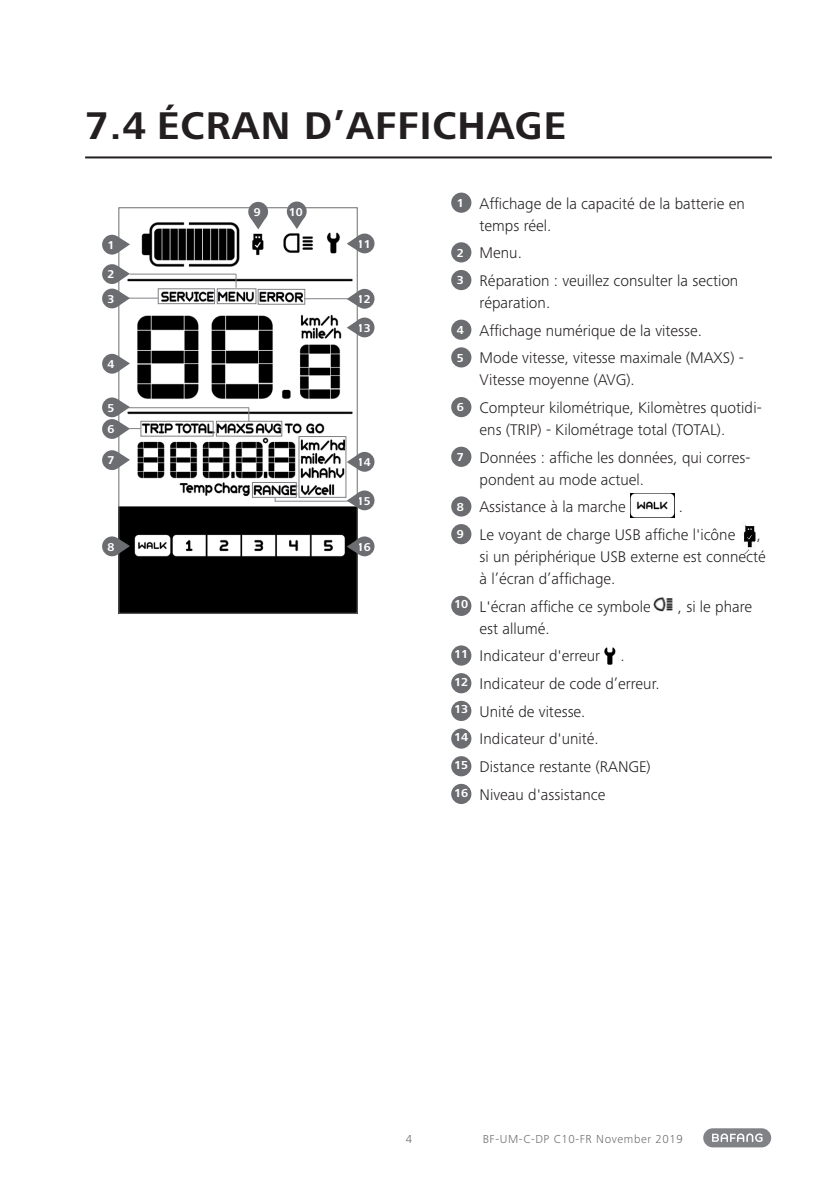
<style>
.page{position:relative;width:840px;height:1191px;background:#fff}
.page>*{position:absolute;margin:0;border:0;box-sizing:border-box;transform-origin:0 0}
.t1{font:700 40px "Frutiger Next Pro";letter-spacing:.025em;color:#231f20}
.BAF_Text_en{font:300 16px/22px "Frutiger Next Pro";color:#231f20}
.t2{font:300 12px "Frutiger Next Pro";letter-spacing:.05em;color:#6c6d70}
.BAF_Text_eingerückt{font:700 12px "Frutiger Next Pro";color:#fff}
.BAF_Text_eingerückt-2{font:700 11.8px "Frutiger Next Pro";color:#fff}
</style>
<div class="page">
<div style="left:702px;top:1128px;width:68px;height:19px;background:#808285;border-radius:10px"></div>
<svg style="left:712px;top:1133px;width:50px;height:9px"></svg>
<hr style="left:85px;top:156px;width:686px;height:2px;background:#231f20">
<img style="left:120px;top:209px;width:235px;height:402px">
<div style="left:118px;top:207px;width:239px;height:406px;border:1px solid #6c6d70"></div>
<div style="left:102px;top:235px;width:20px;height:19px;background:#6c6d70;border-radius:50%"></div>
<svg style="left:118px;top:236px;width:12px;height:17px"></svg>
<div style="left:354px;top:233px;width:20px;height:20px;background:#6c6d70;border-radius:50%"></div>
<svg style="left:346px;top:235px;width:13px;height:16px"></svg>
<div style="left:354px;top:289px;width:20px;height:20px;background:#6c6d70;border-radius:50%"></div>
<svg style="left:346px;top:291px;width:13px;height:16px"></svg>
<div style="left:354px;top:317px;width:20px;height:20px;background:#6c6d70;border-radius:50%"></div>
<svg style="left:346px;top:319px;width:13px;height:16px"></svg>
<div style="left:354px;top:490px;width:20px;height:20px;background:#6c6d70;border-radius:50%"></div>
<svg style="left:346px;top:492px;width:13px;height:16px"></svg>
<div style="left:354px;top:452px;width:20px;height:20px;background:#6c6d70;border-radius:50%"></div>
<svg style="left:346px;top:454px;width:13px;height:16px"></svg>
<div style="left:354px;top:536px;width:20px;height:20px;background:#6c6d70;border-radius:50%"></div>
<svg style="left:346px;top:538px;width:13px;height:16px"></svg>
<div style="left:102px;top:288px;width:20px;height:20px;background:#6c6d70;border-radius:50%"></div>
<div style="left:287px;top:201px;width:19px;height:20px;background:#6c6d70;border-radius:50%"></div>
<svg style="left:288px;top:217px;width:16px;height:12px"></svg>
<div style="left:248px;top:202px;width:20px;height:20px;background:#6c6d70;border-radius:50%"></div>
<svg style="left:250px;top:218px;width:16px;height:11px"></svg>
<div style="left:102px;top:419px;width:20px;height:20px;background:#6c6d70;border-radius:50%"></div>
<div style="left:102px;top:354px;width:20px;height:20px;background:#6c6d70;border-radius:50%"></div>
<svg style="left:118px;top:356px;width:12px;height:16px"></svg>
<div style="left:102px;top:450px;width:20px;height:20px;background:#6c6d70;border-radius:50%"></div>
<svg style="left:118px;top:452px;width:12px;height:16px"></svg>
<div style="left:102px;top:536px;width:20px;height:20px;background:#6c6d70;border-radius:50%"></div>
<svg style="left:118px;top:538px;width:12px;height:16px"></svg>
<div style="left:216px;top:421px;width:66px;height:15px;border:1px solid #808285"></div>
<div style="left:298px;top:436px;width:48px;height:62px;border:1px solid #808285"></div>
<div style="left:140px;top:421px;width:73px;height:15px;border:1px solid #808285"></div>
<svg style="left:248px;top:408px;width:1px;height:13px"></svg>
<hr style="left:128px;top:407px;width:121px;height:1px;background:#808285">
<hr style="left:275px;top:501px;width:72px;height:1px;background:#808285">
<div style="left:158px;top:288px;width:57px;height:16px;border:1px solid #808285"></div>
<div style="left:217px;top:288px;width:39px;height:16px;border:1px solid #808285"></div>
<div style="left:257px;top:289px;width:48px;height:16px;border:1px solid #808285"></div>
<div style="left:252px;top:482px;width:44px;height:16px;border:1px solid #808285"></div>
<div style="left:102px;top:264px;width:20px;height:20px;background:#6c6d70;border-radius:50%"></div>
<svg style="left:118px;top:266px;width:12px;height:16px"></svg>
<svg style="left:235px;top:275px;width:1px;height:13px"></svg>
<hr style="left:130px;top:274px;width:106px;height:1px;background:#808285">
<svg style="left:118px;top:290px;width:40px;height:16px"></svg>
<svg style="left:118px;top:421px;width:23px;height:16px"></svg>
<hr style="left:304px;top:298px;width:43px;height:1px;background:#808285">
<div style="left:102px;top:397px;width:20px;height:20px;background:#6c6d70;border-radius:50%"></div>
<svg style="left:118px;top:399px;width:12px;height:16px"></svg>
<div style="left:451px;top:193px;width:20px;height:20px;background:#6c6d70;border-radius:50%"></div>
<div style="left:451px;top:242px;width:20px;height:20px;background:#6c6d70;border-radius:50%"></div>
<div style="left:451px;top:270px;width:20px;height:20px;background:#6c6d70;border-radius:50%"></div>
<div style="left:451px;top:320px;width:20px;height:20px;background:#6c6d70;border-radius:50%"></div>
<div style="left:451px;top:347px;width:20px;height:20px;background:#6c6d70;border-radius:50%"></div>
<div style="left:451px;top:397px;width:20px;height:20px;background:#6c6d70;border-radius:50%"></div>
<div style="left:451px;top:447px;width:20px;height:20px;background:#6c6d70;border-radius:50%"></div>
<div style="left:451px;top:496px;width:20px;height:20px;background:#6c6d70;border-radius:50%"></div>
<img style="left:630px;top:494px;width:44px;height:24px">
<div style="left:451px;top:524px;width:20px;height:20px;background:#6c6d70;border-radius:50%"></div>
<img style="left:744px;top:525px;width:12px;height:28px">
<div style="left:451px;top:596px;width:20px;height:20px;background:#6c6d70;border-radius:50%"></div>
<img style="left:653px;top:597px;width:20px;height:14px">
<div style="left:451px;top:645px;width:20px;height:20px;background:#6c6d70;border-radius:50%"></div>
<img style="left:604px;top:648px;width:10px;height:16px">
<div style="left:451px;top:673px;width:20px;height:20px;background:#6c6d70;border-radius:50%"></div>
<div style="left:451px;top:701px;width:20px;height:20px;background:#6c6d70;border-radius:50%"></div>
<div style="left:451px;top:728px;width:20px;height:20px;background:#6c6d70;border-radius:50%"></div>
<div style="left:451px;top:756px;width:20px;height:20px;background:#6c6d70;border-radius:50%"></div>
<div style="left:451px;top:784px;width:20px;height:20px;background:#6c6d70;border-radius:50%"></div>
<p class="t1" style="left:85px;top:103px;width:482px">7.4 ÉCRAN D’AFFICHAGE</p>
<p class="BAF_Text_eingerückt-2" style="left:254px;top:205px;width:8px">9</p>
<p class="BAF_Text_eingerückt-2" style="left:289px;top:205px;width:15px">10</p>
<p class="BAF_Text_eingerückt-2" style="left:108px;top:238px;width:8px">1</p>
<p class="BAF_Text_eingerückt-2" style="left:356px;top:237px;width:15px">11</p>
<p class="BAF_Text_eingerückt-2" style="left:108px;top:268px;width:8px">2</p>
<p class="BAF_Text_eingerückt-2" style="left:108px;top:292px;width:8px">3</p>
<p class="BAF_Text_eingerückt-2" style="left:108px;top:357px;width:8px">4</p>
<p class="BAF_Text_eingerückt-2" style="left:108px;top:401px;width:8px">5</p>
<p class="BAF_Text_eingerückt-2" style="left:108px;top:422px;width:8px">6</p>
<p class="BAF_Text_eingerückt-2" style="left:108px;top:454px;width:8px">7</p>
<p class="BAF_Text_eingerückt-2" style="left:108px;top:540px;width:8px">8</p>
<p class="BAF_Text_eingerückt-2" style="left:356px;top:292px;width:15px">12</p>
<p class="BAF_Text_eingerückt-2" style="left:356px;top:321px;width:15px">13</p>
<p class="BAF_Text_eingerückt-2" style="left:356px;top:455px;width:15px">14</p>
<p class="BAF_Text_eingerückt-2" style="left:356px;top:494px;width:15px">15</p>
<p class="BAF_Text_eingerückt-2" style="left:356px;top:540px;width:15px">16</p>
<p class="BAF_Text_eingerückt" style="left:456px;top:196px;width:9px">1</p>
<p class="BAF_Text_en" style="left:479px;top:192px;width:267px">Affichage de la capacité de la batterie en temps réel.</p>
<p class="BAF_Text_eingerückt" style="left:456px;top:246px;width:9px">2</p>
<p class="BAF_Text_en" style="left:479px;top:242px;width:44px">Menu.</p>
<p class="BAF_Text_eingerückt" style="left:456px;top:273px;width:9px">3</p>
<p class="BAF_Text_en" style="left:479px;top:269px;width:260px">Réparation : veuillez consulter la section réparation.</p>
<p class="BAF_Text_eingerückt" style="left:456px;top:323px;width:9px">4</p>
<p class="BAF_Text_en" style="left:479px;top:319px;width:224px">Affichage numérique de la vitesse.</p>
<p class="BAF_Text_eingerückt" style="left:456px;top:351px;width:9px">5</p>
<p class="BAF_Text_en" style="left:479px;top:347px;width:265px">Mode vitesse, vitesse maximale (MAXS) -<br>Vitesse moyenne (AVG).</p>
<p class="BAF_Text_eingerückt" style="left:456px;top:400px;width:9px">6</p>
<p class="BAF_Text_en" style="left:479px;top:396px;width:283px">Compteur kilométrique, Kilomètres quotidi&shy;ens (TRIP) - Kilométrage total (TOTAL).</p>
<p class="BAF_Text_eingerückt" style="left:456px;top:450px;width:9px">7</p>
<p class="BAF_Text_en" style="left:479px;top:446px;width:272px">Données : affiche les données, qui corres&shy;pondent au mode actuel.</p>
<p class="BAF_Text_eingerückt" style="left:456px;top:500px;width:9px">8</p>
<p class="BAF_Text_en" style="left:479px;top:496px;width:148px">Assistance à la marche</p>
<p class="BAF_Text_en" style="left:678px;top:496px;width:6px">.</p>
<p class="BAF_Text_eingerückt" style="left:456px;top:527px;width:9px">9</p>
<p class="BAF_Text_en" style="left:479px;top:523px;width:257px">Le voyant de charge USB affiche l'icône</p>
<p class="BAF_Text_en" style="left:479px;top:523px;width:287px;text-indent:277px">, si un périphérique USB externe est connecté à l’écran d’affichage.</p>
<p class="BAF_Text_eingerückt" style="left:454px;top:597px;width:16px">10</p>
<p class="BAF_Text_en" style="left:479px;top:595px;width:172px">L'écran affiche ce symbole</p>
<p class="BAF_Text_en" style="left:677px;top:595px;width:76px">, si le phare</p>
<p class="BAF_Text_en" style="left:479px;top:617px;width:72px">est allumé.</p>
<p class="BAF_Text_eingerückt" style="left:454px;top:647px;width:16px">11</p>
<p class="BAF_Text_en" style="left:479px;top:645px;width:122px">Indicateur d'erreur</p>
<p class="BAF_Text_en" style="left:620px;top:645px;width:6px">.</p>
<p class="BAF_Text_eingerückt" style="left:454px;top:675px;width:16px">12</p>
<p class="BAF_Text_en" style="left:479px;top:672px;width:181px">Indicateur de code d’erreur.</p>
<p class="BAF_Text_eingerückt" style="left:454px;top:702px;width:16px">13</p>
<p class="BAF_Text_en" style="left:479px;top:700px;width:107px">Unité de vitesse.</p>
<p class="BAF_Text_eingerückt" style="left:454px;top:730px;width:16px">14</p>
<p class="BAF_Text_en" style="left:479px;top:728px;width:121px">Indicateur d'unité.</p>
<p class="BAF_Text_eingerückt" style="left:454px;top:758px;width:16px">15</p>
<p class="BAF_Text_en" style="left:479px;top:755px;width:173px">Distance restante (RANGE)</p>
<p class="BAF_Text_eingerückt" style="left:454px;top:785px;width:16px">16</p>
<p class="BAF_Text_en" style="left:479px;top:783px;width:127px">Niveau d'assistance</p>
<p class="t2" style="left:405px;top:1132px;width:8px">4</p>
<p class="t2" style="left:482px;top:1132px;width:201px">BF-UM-C-DP C10-FR November 2019</p>
</div>
